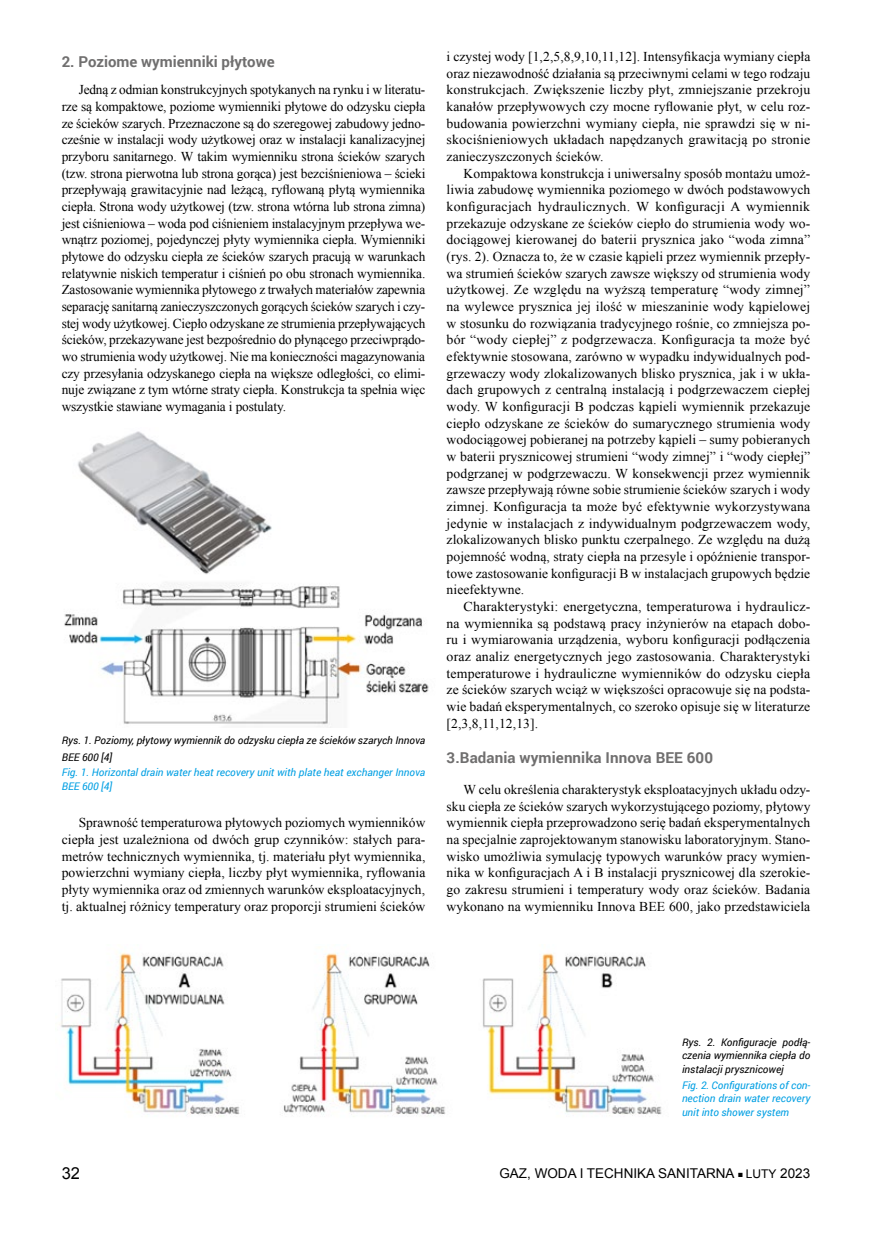
<style>
.page{position:relative;width:872px;height:1234px;background:#fff}
.page>*{position:absolute;margin:0;border:0;box-sizing:border-box;transform-origin:0 0}
.t1{font:16.5px "Arial";color:#000}
.t2{font:700 15px "Roboto";color:#706f6f}
.t3{font:13.5px/16.6px "Times New Roman";letter-spacing:.005em;color:#000;text-align:justify}
.t4{font:13.5px "Arial";color:#000}
.t5{font:italic 10.5px/13.5px "Roboto";color:#009fe3}
.t6{font:italic 10.5px/13.5px "Roboto";color:#000}
.s1{font-size:9px}
.s2{font-size:12px}
</style>
<div class="page">
<img style="left:64px;top:431px;width:365px;height:294px">
<img style="left:61px;top:947px;width:601px;height:170px">
<p class="t2" style="left:62px;top:51px;width:214px">2. Poziome wymienniki płytowe</p>
<p class="t3" style="left:62px;top:81px;width:365px;text-indent:17px">Jedną z odmian konstrukcyjnych spotykanych na rynku i w literatu&shy;rze są kompaktowe, poziome wymienniki płytowe do odzysku ciepła ze ścieków szarych. Przeznaczone są do szeregowej zabudowy jedno&shy;cześnie w instalacji wody użytkowej oraz w instalacji kanalizacyjnej przyboru sanitarnego. W takim wymienniku strona ścieków szarych (tzw. strona pierwotna lub strona gorąca) jest bezciśnieniowa – ścieki przepływają grawitacyjnie nad leżącą, ryflowaną płytą wymiennika ciepła. Strona wody użytkowej (tzw. strona wtórna lub strona zimna) jest ciśnieniowa – woda pod ciśnieniem instalacyjnym przepływa we&shy;wnątrz poziomej, pojedynczej płyty wymiennika ciepła. Wymienniki płytowe do odzysku ciepła ze ścieków szarych pracują w warunkach relatywnie niskich temperatur i ciśnień po obu stronach wymiennika.<br>Zastosowanie wymiennika płytowego z trwałych materiałów zapewnia separację sanitarną zanieczyszczonych gorących ścieków szarych i czy&shy;stej wody użytkowej. Ciepło odzyskane ze strumienia przepływających ścieków, przekazywane jest bezpośrednio do płynącego przeciwprądo&shy;wo strumienia wody użytkowej. Nie ma konieczności magazynowania czy przesyłania odzyskanego ciepła na większe odległości, co elimi&shy;nuje związane z tym wtórne straty ciepła. Konstrukcja ta spełnia więc wszystkie stawiane wymagania i postulaty.</p>
<p class="t6" style="left:62px;top:731px;width:365px;line-height:16.6px">Rys. 1. Poziomy, płytowy wymiennik do odzysku ciepła ze ścieków szarych Innova<br>BEE 600 [4]</p>
<p class="t5" style="left:62px;top:765px;width:365px">Fig. 1. Horizontal drain water heat recovery unit with plate heat exchanger Innova<br>BEE 600 [4]</p>
<p class="t3" style="left:62px;top:814px;width:365px;text-indent:17px">Sprawność temperaturowa płytowych poziomych wymienników ciepła jest uzależniona od dwóch grup czynników: stałych para&shy;metrów technicznych wymiennika, tj. materiału płyt wymiennika, powierzchni wymiany ciepła, liczby płyt wymiennika, ryflowania płyty wymiennika oraz od zmiennych warunków eksploatacyjnych, tj. aktualnej różnicy temperatury oraz proporcji strumieni ścieków</p>
<p class="t3" style="left:446px;top:48px;width:365px">i czystej wody [1,2,5,8,9,10,11,12]. Intensyfikacja wymiany ciepła oraz niezawodność działania są przeciwnymi celami w tego rodzaju konstrukcjach. Zwiększenie liczby płyt, zmniejszanie przekroju kanałów przepływowych czy mocne ryflowanie płyt, w celu roz&shy;budowania powierzchni wymiany ciepła, nie sprawdzi się w ni&shy;skociśnieniowych układach napędzanych grawitacją po stronie zanieczyszczonych ścieków.</p>
<p class="t3" style="left:446px;top:164px;width:365px;text-indent:17px">Kompaktowa konstrukcja i uniwersalny sposób montażu umoż&shy;liwia zabudowę wymiennika poziomego w dwóch podstawowych konfiguracjach hydraulicznych. W konfiguracji A wymiennik przekazuje odzyskane ze ścieków ciepło do strumienia wody wo&shy;dociągowej kierowanej do baterii prysznica jako “woda zimna” (rys. 2). Oznacza to, że w czasie kąpieli przez wymiennik przepły&shy;wa strumień ścieków szarych zawsze większy od strumienia wody użytkowej. Ze względu na wyższą temperaturę “wody zimnej” na wylewce prysznica jej ilość w mieszaninie wody kąpielowej w stosunku do rozwiązania tradycyjnego rośnie, co zmniejsza po&shy;bór “wody ciepłej” z podgrzewacza. Konfiguracja ta może być efektywnie stosowana, zarówno w wypadku indywidualnych pod&shy;grzewaczy wody zlokalizowanych blisko prysznica, jak i w ukła&shy;dach grupowych z centralną instalacją i podgrzewaczem ciepłej wody. W konfiguracji B podczas kąpieli wymiennik przekazuje ciepło odzyskane ze ścieków do sumarycznego strumienia wody wodociągowej pobieranej na potrzeby kąpieli – sumy pobieranych w baterii prysznicowej strumieni “wody zimnej” i “wody ciepłej” podgrzanej w podgrzewaczu. W konsekwencji przez wymiennik zawsze przepływają równe sobie strumienie ścieków szarych i wody zimnej. Konfiguracja ta może być efektywnie wykorzystywana jedynie w instalacjach z indywidualnym podgrzewaczem wody, zlokalizowanych blisko punktu czerpalnego. Ze względu na dużą pojemność wodną, straty ciepła na przesyle i opóźnienie transpor&shy;towe zastosowanie konfiguracji B w instalacjach grupowych będzie nieefektywne.</p>
<p class="t3" style="left:446px;top:597px;width:365px;text-indent:17px">Charakterystyki: energetyczna, temperaturowa i hydraulicz&shy;na wymiennika są podstawą pracy inżynierów na etapach dobo&shy;ru i wymiarowania urządzenia, wyboru konfiguracji podłączenia oraz analiz energetycznych jego zastosowania. Charakterystyki temperaturowe i hydrauliczne wymienników do odzysku ciepła ze ścieków szarych wciąż w większości opracowuje się na podsta&shy;wie badań eksperymentalnych, co szeroko opisuje się w literaturze [2,3,8,11,12,13].</p>
<p class="t2" style="left:446px;top:746px;width:268px">3.Badania wymiennika Innova BEE 600</p>
<p class="t3" style="left:446px;top:781px;width:365px;text-indent:17px">W celu określenia charakterystyk eksploatacyjnych układu odzy&shy;sku ciepła ze ścieków szarych wykorzystującego poziomy, płytowy wymiennik ciepła przeprowadzono serię badań eksperymentalnych na specjalnie zaprojektowanym stanowisku laboratoryjnym. Stano&shy;wisko umożliwia symulację typowych warunków pracy wymien&shy;nika w konfiguracjach A i B instalacji prysznicowej dla szerokie&shy;go zakresu strumieni i temperatury wody oraz ścieków. Badania wykonano na wymienniku Innova BEE 600, jako przedstawiciela</p>
<p class="t6" style="left:682px;top:1034px;width:130px;text-align:justify">Rys. 2. Konfiguracje podłą&shy;czenia wymiennika ciepła do instalacji prysznicowej</p>
<p class="t5" style="left:682px;top:1077px;width:130px;text-align:justify">Fig. 2. Configurations of con&shy;nection drain water recovery unit into shower system</p>
<p class="t1" style="left:62px;top:1161px;width:20px">32</p>
<p class="t4" style="left:499px;top:1164px;width:312px">GAZ, WODA I TECHNIKA SANITARNA <span class="s1">■</span> <span class="s2">LUTY</span> 2023</p>
</div>
